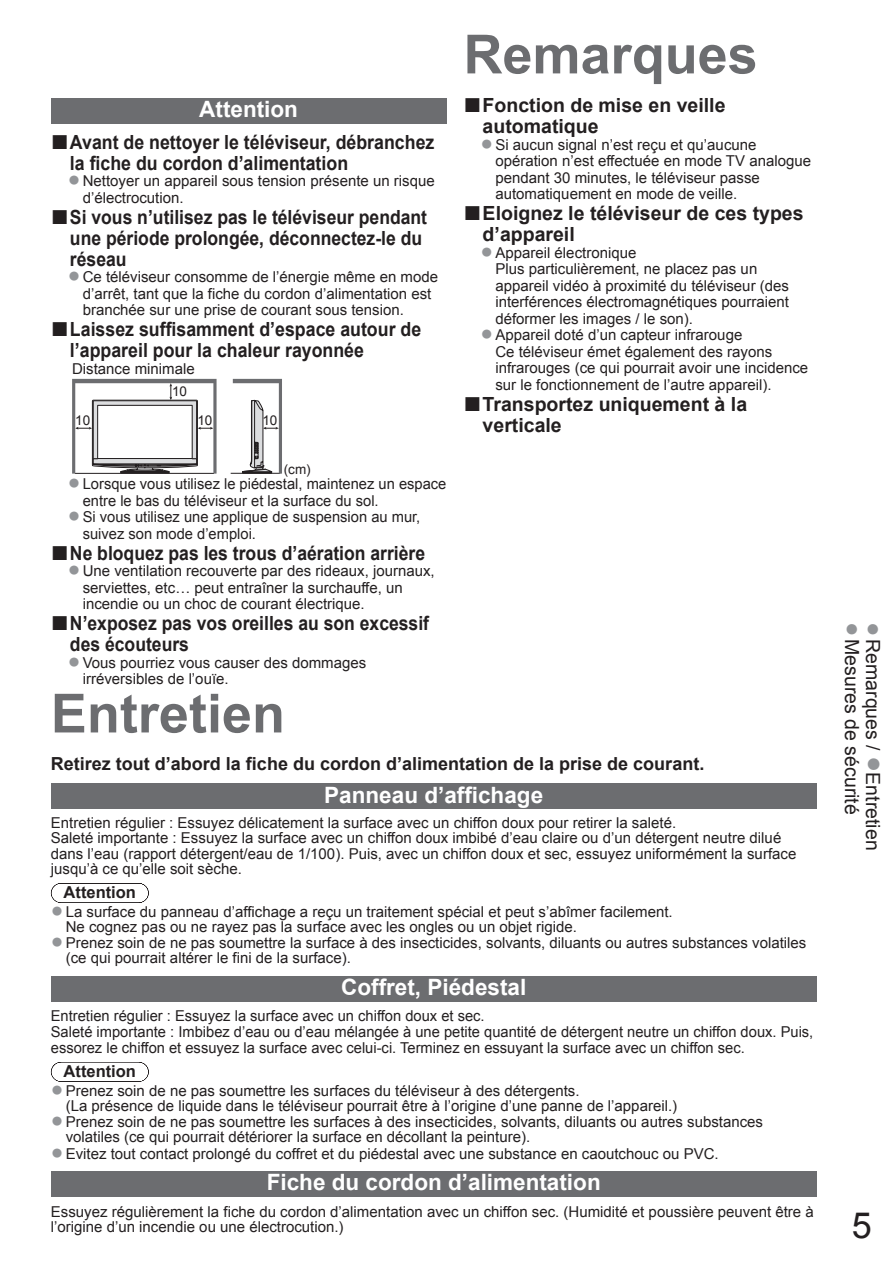
<style>
.page{position:relative;width:893px;height:1263px;background:#fff}
.page>*{position:absolute;margin:0;border:0;box-sizing:border-box;transform-origin:0 0}
.t1{font:700 54px "Arial";color:#6c6d70}
.t2{font:36px "Arial";color:#231f20}
.t3{font:700 30px "Arial";color:#231f20}
.t4{font:24px "Arial";color:#939598}
.t5{font:700 22.5px "Arial";color:#fff}
.t6{font:21px/31.3px "Arial";color:#939598}
.t7{font:700 19.5px/21px "Arial";color:#231f20;scale:.9 1}
.t8{font:700 19.5px/21px "Arial";color:#231f20;scale:.91 1}
.t9{font:700 19.5px/21px "Arial";color:#231f20}
.t10{font:19.5px/21px "Arial";color:#231f20}
.t11{font:700 18px "Arial";color:#231f20}
.t12{font:700 16.5px "Arial";color:#231f20}
.t13{font:15px/16.5px "Arial";color:#231f20}
.t14{font:13.5px "Arial";color:#231f20}
.s1{font-size:27px;color:#939598}
</style>
<div class="page">
<div style="left:51px;top:98px;width:395px;height:25px;background:#6c6d70"></div>
<hr style="left:231px;top:473px;width:49px;height:1px;background:#231f20">
<svg style="left:233px;top:379px;width:49px;height:95px"></svg>
<svg style="left:72px;top:379px;width:144px;height:95px"></svg>
<svg style="left:61px;top:883px;width:78px;height:20px"></svg>
<svg style="left:61px;top:1062px;width:78px;height:20px"></svg>
<div style="left:51px;top:783px;width:765px;height:25px;background:#6c6d70"></div>
<div style="left:51px;top:976px;width:765px;height:26px;background:#6c6d70"></div>
<div style="left:51px;top:1171px;width:765px;height:26px;background:#6c6d70"></div>
<h3 class="t5" style="left:199px;top:96px;width:100px">Attention</h3>
<h3 class="t8" style="left:70px;top:131px;width:402px">Avant de nettoyer le téléviseur, débranchez la fiche du cordon d’alimentation</h3>
<p class="t13" style="left:83px;top:173px;width:353px">Nettoyer un appareil sous tension présente un risque d’électrocution.</p>
<h3 class="t7" style="left:70px;top:206px;width:398px">Si vous n’utilisez pas le téléviseur pendant une période prolongée, déconnectez-le du réseau</h3>
<p class="t13" style="left:83px;top:269px;width:357px">Ce téléviseur consomme de l’énergie même en mode d’arrêt, tant que la fiche du cordon d’alimentation est branchée sur une prise de courant sous tension.</p>
<h3 class="t8" style="left:70px;top:319px;width:387px">Laissez suffisamment d’espace autour de l’appareil pour la chaleur rayonnée</h3>
<p class="t13" style="left:72px;top:360px;width:124px">Distance minimale</p>
<h3 class="t3" style="left:51px;top:121px;width:20px">■</h3>
<h3 class="t6" style="left:68px;top:163px;width:14px">●</h3>
<h3 class="t3" style="left:51px;top:196px;width:20px">■</h3>
<h3 class="t6" style="left:68px;top:259px;width:14px">●</h3>
<h3 class="t3" style="left:51px;top:309px;width:20px">■</h3>
<p class="t14" style="left:75px;top:413px;width:17px">10</p>
<p class="t14" style="left:172px;top:384px;width:17px">10</p>
<p class="t14" style="left:197px;top:413px;width:17px">10</p>
<p class="t14" style="left:262px;top:413px;width:17px">10</p>
<p class="t14" style="left:284px;top:461px;width:28px">(cm)</p>
<p class="t13" style="left:83px;top:476px;width:365px">Lorsque vous utilisez le piédestal, maintenez un espace entre le bas du téléviseur et la surface du sol.<br>Si vous utilisez une applique de suspension au mur, suivez son mode d’emploi.</p>
<h3 class="t7" style="left:70px;top:542px;width:396px">Ne bloquez pas les trous d’aération arrière</h3>
<p class="t13" style="left:83px;top:563px;width:353px">Une ventilation recouverte par des rideaux, journaux, serviettes, etc… peut entraîner la surchauffe, un incendie ou un choc de courant électrique.</p>
<h3 class="t7" style="left:70px;top:613px;width:400px">N’exposez pas vos oreilles au son excessif des écouteurs</h3>
<p class="t13" style="left:83px;top:654px;width:285px">Vous pourriez vous causer des dommages irréversibles de l’ouïe.</p>
<h3 class="t6" style="left:68px;top:465px;width:14px;line-height:33px">● ●</h3>
<h3 class="t3" style="left:51px;top:532px;width:20px">■</h3>
<h3 class="t6" style="left:68px;top:553px;width:14px">●</h3>
<h3 class="t3" style="left:51px;top:603px;width:20px">■</h3>
<h3 class="t6" style="left:68px;top:645px;width:14px">●</h3>
<h1 class="t1" style="left:463px;top:25px;width:296px">Remarques</h1>
<h3 class="t9" style="left:482px;top:95px;width:244px">Fonction de mise en veille automatique</h3>
<p class="t13" style="left:495px;top:136px;width:317px">Si aucun signal n’est reçu et qu’aucune opération n’est effectuée en mode TV analogue pendant 30 minutes, le téléviseur passe automatiquement en mode de veille.</p>
<h3 class="t9" style="left:482px;top:203px;width:322px">Eloignez le téléviseur de ces types d’appareil</h3>
<p class="t13" style="left:495px;top:244px;width:314px">Appareil électronique<br>Plus particulièrement, ne placez pas un appareil vidéo à proximité du téléviseur (des interférences électromagnétiques pourraient déformer les images / le son).<br>Appareil doté d’un capteur infrarouge<br>Ce téléviseur émet également des rayons infrarouges (ce qui pourrait avoir une incidence sur le fonctionnement de l’autre appareil).</p>
<h3 class="t9" style="left:482px;top:393px;width:266px">Transportez uniquement à la verticale</h3>
<h3 class="t3" style="left:463px;top:85px;width:20px">■</h3>
<h3 class="t6" style="left:480px;top:127px;width:14px">●</h3>
<h3 class="t3" style="left:463px;top:193px;width:20px">■</h3>
<h3 class="t6" style="left:480px;top:235px;width:14px">●</h3>
<h3 class="t6" style="left:480px;top:317px;width:14px">●</h3>
<h3 class="t3" style="left:463px;top:383px;width:20px">■</h3>
<h1 class="t1" style="left:51px;top:684px;width:236px">Entretien</h1>
<p class="t11" style="left:51px;top:754px;width:655px">Retirez tout d’abord la fiche du cordon d’alimentation de la prise de courant.</p>
<h3 class="t5" style="left:324px;top:783px;width:220px">Panneau d’affichage</h3>
<p class="t13" style="left:51px;top:815px;width:747px;line-height:15.5px">Entretien régulier : Essuyez délicatement la surface avec un chiffon doux pour retirer la saleté.<br>Saleté importante : Essuyez la surface avec un chiffon doux imbibé d’eau claire ou d’un détergent neutre dilué dans l’eau (rapport détergent/eau de 1/100). Puis, avec un chiffon doux et sec, essuyez uniformément la surface jusqu’à ce qu’elle soit sèche.</p>
<p class="t12" style="left:64px;top:883px;width:74px">Attention</p>
<p class="t13" style="left:66px;top:904px;width:742px;line-height:15.5px">La surface du panneau d’affichage a reçu un traitement spécial et peut s’abîmer facilement.<br>Ne cognez pas ou ne rayez pas la surface avec les ongles ou un objet rigide.<br>Prenez soin de ne pas soumettre la surface à des insecticides, solvants, diluants ou autres substances volatiles (ce qui pourrait altérer le fini de la surface).</p>
<h3 class="t5" style="left:341px;top:974px;width:187px">Coffret, Piédestal</h3>
<p class="t13" style="left:51px;top:1008px;width:764px;line-height:16px">Entretien régulier : Essuyez la surface avec un chiffon doux et sec.<br>Saleté importante : Imbibez d’eau ou d’eau mélangée à une petite quantité de détergent neutre un chiffon doux. Puis, essorez le chiffon et essuyez la surface avec celui-ci. Terminez en essuyant la surface avec un chiffon sec.</p>
<p class="t12" style="left:64px;top:1062px;width:74px">Attention</p>
<p class="t13" style="left:66px;top:1083px;width:698px;line-height:15.8px">Prenez soin de ne pas soumettre les surfaces du téléviseur à des détergents.<br>(La présence de liquide dans le téléviseur pourrait être à l’origine d’une panne de l’appareil.)<br>Prenez soin de ne pas soumettre les surfaces à des insecticides, solvants, diluants ou autres substances volatiles (ce qui pourrait détériorer la surface en décollant la peinture).<br>Evitez tout contact prolongé du coffret et du piédestal avec une substance en caoutchouc ou PVC.</p>
<h3 class="t5" style="left:267px;top:1170px;width:335px">Fiche du cordon d’alimentation</h3>
<p class="t13" style="left:51px;top:1204px;width:764px;line-height:15.5px">Essuyez régulièrement la fiche du cordon d’alimentation avec un chiffon sec. (Humidité et poussière peuvent être à l’origine d’un incendie ou une électrocution.)</p>
<h3 class="t6" style="left:51px;top:894px;width:14px;line-height:30.9px">● ●</h3>
<h3 class="t6" style="left:51px;top:1073px;width:14px;text-align:justify">● ● ●</h3>
<h3 class="t4" style="left:866px;top:622px;width:16px;rotate:90deg">●</h3>
<h3 class="t4" style="left:887px;top:622px;width:16px;rotate:90deg">●</h3>
<h3 class="t10" style="left:883px;top:639px;width:213px;rotate:90deg">Remarques / <span class="s1">●</span>Entretien<br>Mesures de sécurité</h3>
<h2 class="t2" style="left:851px;top:1206px;width:22px">5</h2>
</div>
